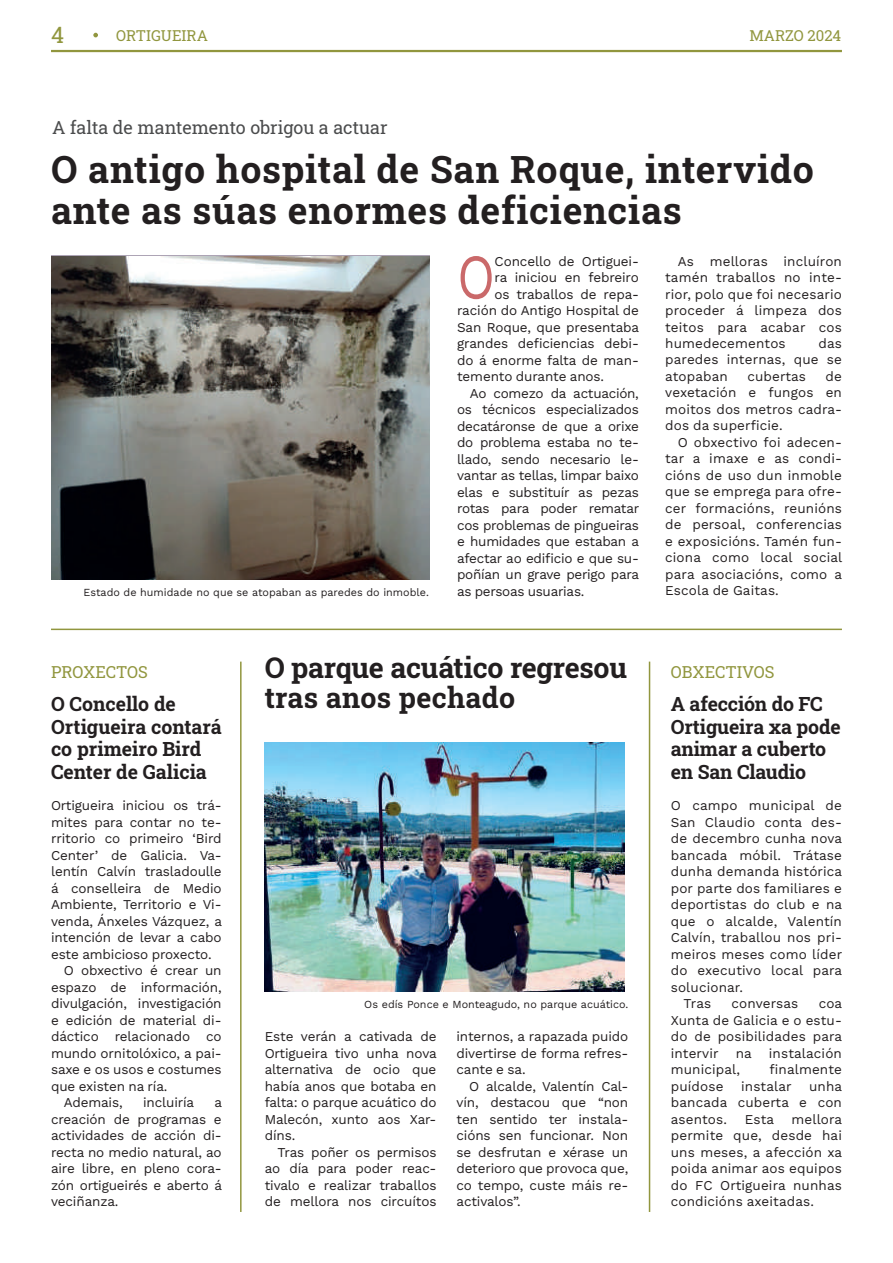
<style>
.page{position:relative;width:893px;height:1263px;background:#fff}
.page>*{position:absolute;margin:0;border:0;box-sizing:border-box;transform-origin:0 0}
.t1{font:63.45px "Work Sans";color:#ca696a;scale:.8 1}
.t2{font:700 37.5px/40.5px "Roboto Slab";letter-spacing:.02em;color:#231f20}
.t3{font:700 28.5px/30px "Roboto Slab";letter-spacing:-.01em;color:#231f20}
.t4{font:22.5px "Roboto Slab";color:#91963e}
.t5{font:700 19.5px/22.5px "Roboto Slab";letter-spacing:-.005em;color:#231f20}
.t6{font:18px "Roboto Slab";color:#4b4c4d}
.t7{font:16.5px "Roboto Slab";color:#91963e}
.t8{font:15px "Roboto Slab";color:#91963e}
.t9{font:13.5px/16.5px "Work Sans";letter-spacing:-.01em;color:#231f20;text-align:justify}
.t10{font:13.5px "Work Sans";letter-spacing:.01em;color:#231f20}
.t11{font:10.8px "Work Sans";color:#231f20}
</style>
<div class="page">
<img style="left:265px;top:742px;width:360px;height:250px">
<img style="left:51px;top:256px;width:378px;height:323px">
<hr style="left:51px;top:629px;width:791px;height:1px;background:#91963e">
<hr style="left:649px;top:662px;width:1px;height:550px;background:#91963e">
<hr style="left:240px;top:662px;width:2px;height:550px;background:#91963e">
<hr style="left:51px;top:50px;width:791px;height:2px;background:#91963e">
<svg style="left:93px;top:33px;width:5px;height:4px"></svg>
<h3 class="t4" style="left:51px;top:19px;width:15px">4</h3>
<p class="t8" style="left:116px;top:25px;width:93px">ORTIGUEIRA</p>
<p class="t8" style="left:749px;top:25px;width:93px">MARZO 2024</p>
<h3 class="t6" style="left:52px;top:115px;width:337px">A falta de mantemento obrigou a actuar</h3>
<h2 class="t2" style="left:51px;top:148px;width:764px">O antigo hospital de San Roque, intervido ante as súas enormes deficiencias</h2>
<p class="t11" style="left:83px;top:584px;width:347px">Estado de humidade no que se atopaban as paredes do inmoble.</p>
<h1 class="t1" style="left:457px;top:229px;width:49px">O</h1>
<p class="t9" style="left:495px;top:252px;width:146px">Concello de Ortiguei-</p>
<p class="t9" style="left:495px;top:269px;width:146px">ra iniciou en febreiro</p>
<p class="t9" style="left:495px;top:285px;width:146px">os traballos de repa-</p>
<p class="t9" style="left:457px;top:302px;width:183px">ración do Antigo Hospital de</p>
<p class="t9" style="left:457px;top:318px;width:184px">San Roque, que presentaba</p>
<p class="t9" style="left:457px;top:335px;width:183px">grandes deficiencias debi-</p>
<p class="t9" style="left:457px;top:351px;width:183px">do á enorme falta de man-</p>
<p class="t9" style="left:457px;top:368px;width:149px">temento durante anos.</p>
<p class="t9" style="left:470px;top:384px;width:171px">Ao comezo da actuación,</p>
<p class="t9" style="left:457px;top:401px;width:183px">os técnicos especializados</p>
<p class="t9" style="left:457px;top:417px;width:183px">decatáronse de que a orixe</p>
<p class="t9" style="left:457px;top:434px;width:183px">do problema estaba no te-</p>
<p class="t9" style="left:457px;top:450px;width:183px">llado, sendo necesario le-</p>
<p class="t9" style="left:457px;top:467px;width:183px">vantar as tellas, limpar baixo</p>
<p class="t9" style="left:457px;top:483px;width:183px">elas e substituír as pezas</p>
<p class="t9" style="left:457px;top:500px;width:184px">rotas para poder rematar</p>
<p class="t9" style="left:457px;top:516px;width:183px">cos problemas de pingueiras</p>
<p class="t9" style="left:457px;top:533px;width:184px">e humidades que estaban a</p>
<p class="t9" style="left:457px;top:549px;width:183px">afectar ao edificio e que su-</p>
<p class="t9" style="left:457px;top:566px;width:184px">poñían un grave perigo para</p>
<p class="t9" style="left:457px;top:582px;width:129px">as persoas usuarias.</p>
<p class="t9" style="left:665px;top:252px;width:178px;text-indent:13px">As melloras incluíron tamén traballos no inte&shy;rior, polo que foi necesario proceder á limpeza dos teitos para acabar cos humedecementos</p>
<p class="t9" style="left:665px;top:335px;width:178px;text-indent:153px">das paredes internas, que se atopaban</p>
<p class="t9" style="left:665px;top:368px;width:178px;text-indent:160px">de vexetación e fungos en moitos dos metros cadra&shy;dos da superficie.</p>
<p class="t9" style="left:665px;top:434px;width:179px;text-indent:13px">O obxectivo foi adecen&shy;tar a imaxe e as condi&shy;cións de uso dun inmoble que se emprega para ofre&shy;cer formacións, reunións de persoal, conferencias e exposicións. Tamén fun&shy;ciona como local social para asociacións, como a Escola de Gaitas.</p>
<p class="t10" style="left:747px;top:366px;width:60px">cubertas</p>
<h3 class="t3" style="left:265px;top:652px;width:364px">O parque acuático regresou tras anos pechado</h3>
<p class="t7" style="left:51px;top:661px;width:98px">PROXECTOS</p>
<p class="t7" style="left:671px;top:661px;width:105px">OBXECTIVOS</p>
<h3 class="t5" style="left:671px;top:692px;width:171px">A afección do FC<br>Ortigueira xa pode animar a cuberto en San Claudio</h3>
<p class="t10" style="left:671px;top:795px;width:173px">O campo municipal de</p>
<p class="t10" style="left:671px;top:812px;width:173px">San Claudio conta des-</p>
<p class="t10" style="left:671px;top:828px;width:173px">de decembro cunha nova</p>
<p class="t10" style="left:671px;top:845px;width:173px">bancada móbil. Trátase</p>
<p class="t10" style="left:671px;top:861px;width:173px">dunha demanda histórica</p>
<p class="t10" style="left:671px;top:878px;width:173px">por parte dos familiares e</p>
<p class="t10" style="left:671px;top:894px;width:173px">deportistas do club e na</p>
<p class="t10" style="left:671px;top:911px;width:173px">que o alcalde, Valentín</p>
<p class="t10" style="left:671px;top:927px;width:173px">Calvín, traballou nos pri-</p>
<p class="t10" style="left:671px;top:944px;width:173px">meiros meses como líder</p>
<p class="t10" style="left:671px;top:960px;width:173px">do executivo local para</p>
<p class="t10" style="left:671px;top:977px;width:74px">solucionar.</p>
<p class="t9" style="left:684px;top:995px;width:29px">Tras</p>
<p class="t10" style="left:732px;top:993px;width:68px">conversas</p>
<h3 class="t5" style="left:51px;top:692px;width:172px">O Concello de<br>Ortigueira contará co primeiro Bird<br>Center de Galicia</h3>
<p class="t9" style="left:51px;top:797px;width:172px">Ortigueira iniciou os trá-</p>
<p class="t9" style="left:51px;top:813px;width:172px">mites para contar no te-</p>
<p class="t9" style="left:51px;top:830px;width:172px">rritorio co primeiro ‘Bird</p>
<p class="t9" style="left:51px;top:846px;width:172px">Center’ de Galicia. Va-</p>
<p class="t9" style="left:51px;top:863px;width:172px">lentín Calvín trasladoulle</p>
<p class="t9" style="left:51px;top:879px;width:172px">á conselleira de Medio</p>
<p class="t9" style="left:51px;top:896px;width:172px">Ambiente, Territorio e Vi-</p>
<p class="t9" style="left:51px;top:912px;width:172px">venda, Ánxeles Vázquez, a</p>
<p class="t9" style="left:51px;top:929px;width:172px">intención de levar a cabo</p>
<p class="t9" style="left:51px;top:945px;width:162px">este ambicioso proxecto.</p>
<p class="t9" style="left:64px;top:962px;width:159px">O obxectivo é crear un</p>
<p class="t9" style="left:51px;top:978px;width:172px">espazo de información,</p>
<p class="t9" style="left:51px;top:995px;width:172px">divulgación, investigación</p>
<p class="t9" style="left:51px;top:1011px;width:172px">e edición de material di-</p>
<p class="t9" style="left:51px;top:1028px;width:172px">dáctico relacionado co</p>
<p class="t9" style="left:51px;top:1044px;width:172px">mundo ornitolóxico, a pai-</p>
<p class="t9" style="left:51px;top:1061px;width:172px">saxe e os usos e costumes</p>
<p class="t9" style="left:51px;top:1077px;width:118px">que existen na ría.</p>
<p class="t9" style="left:64px;top:1094px;width:60px">Ademais,</p>
<p class="t9" style="left:143px;top:1094px;width:53px">incluiría</p>
<p class="t11" style="left:364px;top:996px;width:265px">Os edís Ponce e Monteagudo, no parque acuático.</p>
<p class="t9" style="left:671px;top:995px;width:173px;text-indent:148px">coa Xunta de Galicia e o estu&shy;do de posibilidades para intervir</p>
<p class="t9" style="left:265px;top:1028px;width:174px">Este verán a cativada de Ortigueira tivo unha nova alternativa de ocio que había anos que botaba en falta: o parque acuático do Malecón, xunto aos Xar&shy;díns.</p>
<p class="t9" style="left:265px;top:1143px;width:173px;text-indent:13px">Tras poñer os permisos ao día para poder reac&shy;tivalo e realizar traballos de mellora nos circuítos</p>
<p class="t9" style="left:456px;top:1028px;width:173px">internos, a rapazada puido divertirse de forma refres&shy;cante e sa.</p>
<p class="t9" style="left:456px;top:1077px;width:173px;text-indent:13px">O alcalde, Valentín Cal&shy;vín, destacou que “non ten sentido ter instala&shy;cións sen funcionar. Non se desfrutan e xérase un deterioro que provoca que, co tempo, custe máis re&shy;activalos”.</p>
<p class="t9" style="left:736px;top:1044px;width:18px">na</p>
<p class="t10" style="left:769px;top:1043px;width:75px">instalación</p>
<p class="t10" style="left:671px;top:1059px;width:71px">municipal,</p>
<p class="t10" style="left:769px;top:1059px;width:74px">finalmente</p>
<p class="t10" style="left:671px;top:1076px;width:54px">puídose</p>
<p class="t10" style="left:741px;top:1076px;width:52px">instalar</p>
<p class="t9" style="left:671px;top:1077px;width:173px;text-indent:138px">unha bancada cuberta e con asentos.</p>
<p class="t9" style="left:51px;top:1094px;width:172px;text-indent:163px">a creación de programas e actividades de acción di&shy;recta no medio natural, ao aire libre, en pleno cora&shy;zón ortigueirés e aberto á veciñanza.</p>
<p class="t9" style="left:671px;top:1110px;width:173px;text-indent:121px">mellora permite que, desde hai uns meses, a afección xa poida animar aos equipos do FC Ortigueira nunhas condicións axeitadas.</p>
<p class="t9" style="left:745px;top:1110px;width:31px">Esta</p>
</div>
